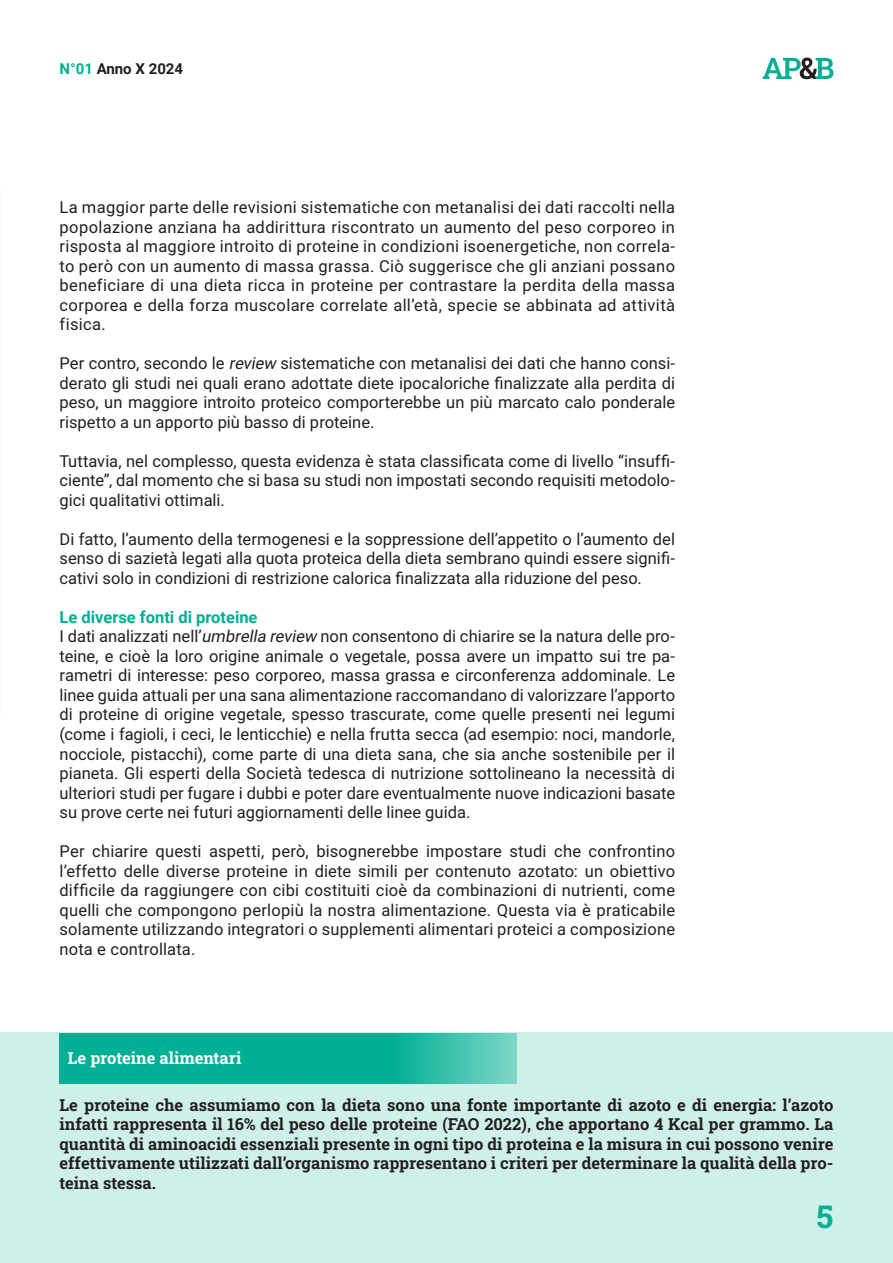
<style>
.page{position:relative;width:893px;height:1263px;background:#fff}
.page>*{position:absolute;margin:0;border:0;box-sizing:border-box;transform-origin:0 0}
.t1{font:700 31.5px "Roboto Slab";color:#00af94}
.Testo_Base{font:16.5px/19.5px "Roboto";letter-spacing:.005em;color:#231f20;text-align:justify}
.Testo_Box_nero{font:700 16.5px/19.5px "Roboto Slab";color:#231f20;text-align:justify}
.Evidenziazione_domande{font:700 16.5px "Roboto";color:#00af94}
.t2{font:700 16.5px "Roboto Slab";color:#fff}
.t3{font:700 15px "Roboto";color:#231f20}
.s1{color:#00af94}
.s2{font-style:italic}
</style>
<div class="page">
<svg style="left:763px;top:58px;width:70px;height:21px"></svg>
<div style="left:0;top:1032px;width:893px;height:231px;background:#cff0e9"></div>
<svg style="left:60px;top:1033px;width:457px;height:50px;background:#11b49b"></svg>
<p class="t3" style="left:60px;top:58px;width:125px"><span class="s1">N° 01</span> Anno X 2024</p>
<p class="Testo_Base" style="left:60px;top:197px;width:617px">La maggior parte delle revisioni sistematiche con metanalisi dei dati raccolti nella popolazione anziana ha addirittura riscontrato un aumento del peso corporeo in risposta al maggiore introito di proteine in condizioni isoenergetiche, non correla&shy;to però con un aumento di massa grassa. Ciò suggerisce che gli anziani possano beneficiare di una dieta ricca in proteine per contrastare la perdita della massa corporea e della forza muscolare correlate all’età, specie se abbinata ad attività fisica.</p>
<p class="Testo_Base" style="left:60px;top:353px;width:617px">Per contro, secondo le <span class="s2">review</span> sistematiche con metanalisi dei dati che hanno consi&shy;derato gli studi nei quali erano adottate diete ipocaloriche finalizzate alla perdita di peso, un maggiore introito proteico comporterebbe un più marcato calo ponderale rispetto a un apporto più basso di proteine.</p>
<p class="Testo_Base" style="left:60px;top:451px;width:617px">Tuttavia, nel complesso, questa evidenza è stata classificata come di livello “insuffi&shy;ciente”, dal momento che si basa su studi non impostati secondo requisiti metodolo&shy;gici qualitativi ottimali.</p>
<p class="Testo_Base" style="left:60px;top:529px;width:617px">Di fatto, l’aumento della termogenesi e la soppressione dell’appetito o l’aumento del senso di sazietà legati alla quota proteica della dieta sembrano quindi essere signifi&shy;cativi solo in condizioni di restrizione calorica finalizzata alla riduzione del peso.</p>
<p class="Evidenziazione_domande" style="left:60px;top:605px;width:200px">Le diverse fonti di proteine</p>
<p class="Testo_Base" style="left:60px;top:626px;width:617px">I dati analizzati nell’<span class="s2">umbrella review</span> non consentono di chiarire se la natura delle pro&shy;teine, e cioè la loro origine animale o vegetale, possa avere un impatto sui tre pa&shy;rametri di interesse: peso corporeo, massa grassa e circonferenza addominale. Le linee guida attuali per una sana alimentazione raccomandano di valorizzare l’apporto di proteine di origine vegetale, spesso trascurate, come quelle presenti nei legumi (come i fagioli, i ceci, le lenticchie) e nella frutta secca (ad esempio: noci, mandorle, nocciole, pistacchi), come parte di una dieta sana, che sia anche sostenibile per il pianeta. Gli esperti della Società tedesca di nutrizione sottolineano la necessità di ulteriori studi per fugare i dubbi e poter dare eventualmente nuove indicazioni basate su prove certe nei futuri aggiornamenti delle linee guida.</p>
<p class="Testo_Base" style="left:60px;top:841px;width:617px">Per chiarire questi aspetti, però, bisognerebbe impostare studi che confrontino l’effetto delle diverse proteine in diete simili per contenuto azotato: un obiettivo difficile da raggiungere con cibi costituiti cioè da combinazioni di nutrienti, come quelli che compongono perlopiù la nostra alimentazione. Questa via è praticabile solamente utilizzando integratori o supplementi alimentari proteici a composizione nota e controllata.</p>
<p class="t2" style="left:68px;top:1047px;width:175px">Le proteine alimentari</p>
<p class="Testo_Box_nero" style="left:60px;top:1094px;width:775px">Le proteine che assumiamo con la dieta sono una fonte importante di azoto e di energia: l’azoto infatti rappresenta il 16% del peso delle proteine (FAO 2022), che apportano 4 Kcal per grammo. La quantità di aminoacidi essenziali presente in ogni tipo di proteina e la misura in cui possono venire effettivamente utilizzati dall’organismo rappresentano i criteri per determinare la qualità della pro&shy;teina stessa.</p>
<p class="t1" style="left:817px;top:1194px;width:18px">5</p>
</div>
